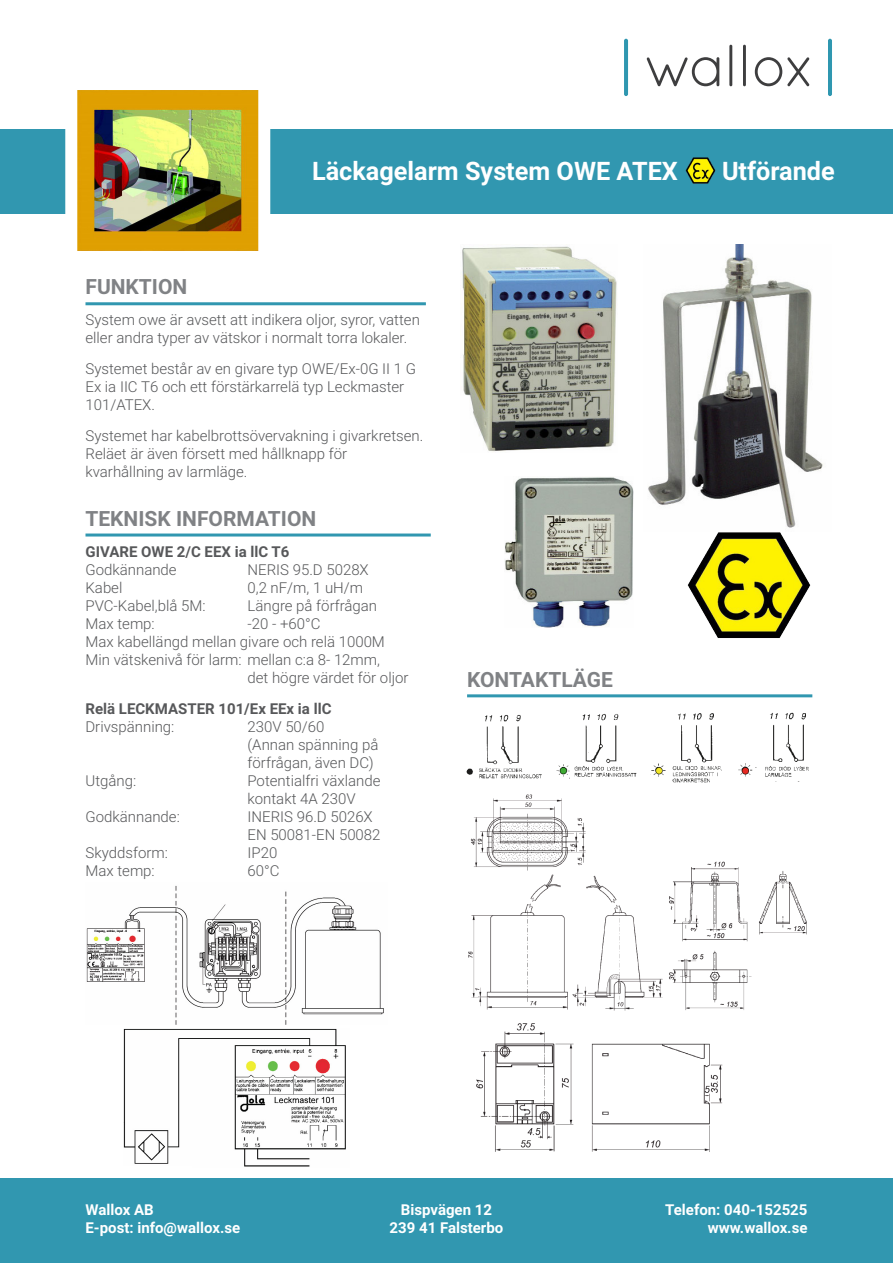
<style>
.page{position:relative;width:893px;height:1263px;background:#fff}
.page>*{position:absolute;margin:0;border:0;box-sizing:border-box;transform-origin:0 0}
.t1{font:700 25.5px "Roboto";color:#fff}
.t2{font:700 21px "Roboto";color:#808285}
.t3{font:300 15px/18px "Roboto";color:#57585a}
.t4{font:700 15px "Roboto";color:#fff}
.t5{font:700 15px/18px "Roboto";color:#57585a}
.s1{font-weight:300}
</style>
<div class="page">
<div style="left:0;top:130px;width:893px;height:84px;background:#3197b0"></div>
<div style="left:0;top:1179px;width:893px;height:84px;background:#3197b0"></div>
<svg style="left:646px;top:57px;width:73px;height:29px"></svg>
<hr style="left:729px;top:45px;width:3px;height:41px;background:#3e3e3f">
<hr style="left:743px;top:45px;width:3px;height:41px;background:#3e3e3f">
<svg style="left:755px;top:57px;width:54px;height:29px"></svg>
<hr style="left:624px;top:39px;width:4px;height:57px;background:#2f97b0;border-radius:2px">
<hr style="left:828px;top:39px;width:4px;height:57px;background:#2f97b0;border-radius:2px">
<hr style="left:85px;top:302px;width:341px;height:3px;background:#3197b0">
<hr style="left:85px;top:533px;width:346px;height:3px;background:#3197b0">
<hr style="left:467px;top:694px;width:345px;height:3px;background:#3197b0">
<img style="left:59px;top:90px;width:217px;height:161px">
<img style="left:123px;top:1028px;width:223px;height:139px">
<img style="left:466px;top:712px;width:343px;height:440px">
<img style="left:686px;top:158px;width:30px;height:25px">
<img style="left:687px;top:532px;width:124px;height:106px">
<img style="left:86px;top:886px;width:298px;height:138px">
<img style="left:462px;top:246px;width:155px;height:206px">
<img style="left:505px;top:477px;width:128px;height:150px">
<img style="left:648px;top:244px;width:175px;height:284px">
<p class="t1" style="left:312px;top:153px;width:367px">Läckagelarm System OWE ATEX</p>
<p class="t1" style="left:722px;top:153px;width:114px">Utförande</p>
<p class="t2" style="left:85px;top:272px;width:103px">FUNKTION</p>
<p class="t3" style="left:85px;top:310px;width:336px">System owe är avsett att indikera oljor, syror, vatten eller andra typer av vätskor i normalt torra lokaler.</p>
<p class="t3" style="left:85px;top:359px;width:332px">Systemet består av en givare typ OWE/Ex-0G II 1 G<br>Ex ia IIC T6 och ett förstärkarrelä typ Leckmaster<br>101/ATEX.</p>
<p class="t3" style="left:85px;top:426px;width:339px">Systemet har kabelbrottsövervakning i givarkretsen.<br>Reläet är även försett med hållknapp för kvarhållning av larmläge.</p>
<p class="t2" style="left:85px;top:504px;width:232px">TEKNISK INFORMATION</p>
<p class="t5" style="left:85px;top:542px;width:205px">GIVARE OWE 2/C EEX ia llC T6<br><span class="s1">Godkännande</span></p>
<p class="t3" style="left:247px;top:560px;width:123px">NERIS 95.D 5028X</p>
<p class="t3" style="left:85px;top:578px;width:38px">Kabel</p>
<p class="t3" style="left:247px;top:578px;width:117px">0,2 nF/m, 1 uH/m</p>
<p class="t3" style="left:85px;top:596px;width:122px">PVC-Kabel,blå 5M:</p>
<p class="t3" style="left:247px;top:596px;width:131px">Längre på förfrågan</p>
<p class="t3" style="left:85px;top:614px;width:71px">Max temp:</p>
<p class="t3" style="left:247px;top:614px;width:75px">-20 - +60°C</p>
<p class="t3" style="left:85px;top:632px;width:301px">Max kabellängd mellan givare och relä 1000M</p>
<p class="t3" style="left:85px;top:650px;width:296px">Min vätskenivå för larm: mellan c:a 8- 12mm,</p>
<p class="t3" style="left:247px;top:668px;width:163px">det högre värdet för oljor</p>
<p class="t5" style="left:85px;top:699px;width:247px">Relä LECKMASTER 101/Ex EEx ia llC<br><span class="s1">Drivspänning:</span></p>
<p class="t3" style="left:247px;top:717px;width:132px">230V 50/60<br>(Annan spänning på förfrågan, även DC)</p>
<p class="t3" style="left:85px;top:771px;width:52px">Utgång:</p>
<p class="t3" style="left:247px;top:771px;width:135px">Potentialfri växlande kontakt 4A 230V</p>
<p class="t3" style="left:85px;top:807px;width:96px">Godkännande:</p>
<p class="t3" style="left:247px;top:807px;width:135px">INERIS 96.D 5026X<br>EN 50081-EN 50082</p>
<p class="t3" style="left:85px;top:843px;width:84px">Skyddsform:</p>
<p class="t3" style="left:247px;top:843px;width:31px">IP20</p>
<p class="t3" style="left:85px;top:861px;width:71px">Max temp:</p>
<p class="t3" style="left:247px;top:861px;width:34px">60°C</p>
<p class="t2" style="left:467px;top:665px;width:147px">KONTAKTLÄGE</p>
<p class="t4" style="left:85px;top:1199px;width:70px">Wallox AB</p>
<p class="t4" style="left:85px;top:1217px;width:156px">E-post: info@wallox.se</p>
<p class="t4" style="left:401px;top:1199px;width:93px">Bispvägen 12</p>
<p class="t4" style="left:390px;top:1217px;width:115px">239 41 Falsterbo</p>
<p class="t4" style="left:665px;top:1199px;width:144px">Telefon: 040-152525</p>
<p class="t4" style="left:708px;top:1217px;width:101px">www.wallox.se</p>
</div>
